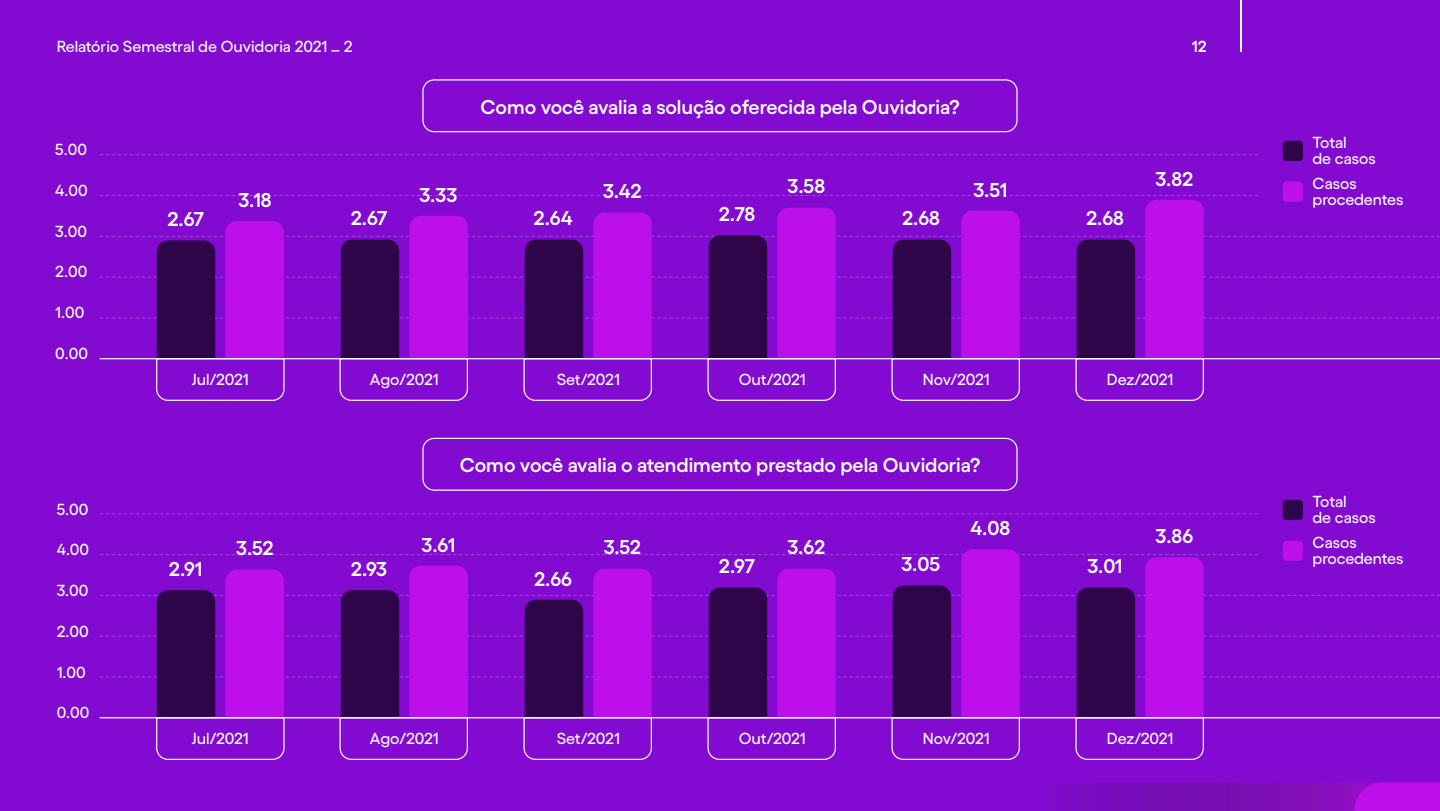
<style>
.page{position:relative;width:1440px;height:811px;background:#820ad1}
.page>*{position:absolute;margin:0;border:0;box-sizing:border-box;transform-origin:0 0}
.t1{font:600 20px "Gellix";color:#fff}
.t2{font:500 16px/16px "Gellix";letter-spacing:-.005em;color:#fff}
.t3{font:600 16px "Gellix";color:#fff}
</style>
<div class="page">
<svg style="left:100px;top:154px;width:1158px;height:1px"></svg>
<div style="left:1283px;top:141px;width:20px;height:20px;background:#2f0549;border-radius:4px"></div>
<div style="left:1283px;top:182px;width:20px;height:20px;background:#bd0fea;border-radius:4px"></div>
<svg style="left:100px;top:513px;width:1158px;height:1px"></svg>
<div style="left:1283px;top:500px;width:20px;height:20px;background:#2f0549;border-radius:4px"></div>
<div style="left:1283px;top:540px;width:20px;height:21px;background:#bd0fea;border-radius:4px"></div>
<img style="left:1070px;top:782px;width:370px;height:29px">
<svg style="left:100px;top:195px;width:1340px;height:206px"></svg>
<div style="left:422px;top:79px;width:596px;height:53px;border:1px solid #fff;border-radius:11px"></div>
<svg style="left:100px;top:549px;width:1340px;height:211px"></svg>
<div style="left:422px;top:438px;width:596px;height:53px;border:1px solid #fff;border-radius:11px"></div>
<hr style="left:1240px;top:0;width:1px;height:51px;background:#fff">
<p class="t2" style="left:57px;top:36px;width:298px">Relatório Semestral de Ouvidoria 2021 _ 2</p>
<p class="t3" style="left:1192px;top:33px;width:17px">12</p>
<p class="t2" style="left:55px;top:140px;width:33px">5.00</p>
<p class="t2" style="left:55px;top:181px;width:34px">4.00</p>
<p class="t2" style="left:55px;top:221px;width:33px">3.00</p>
<p class="t2" style="left:55px;top:262px;width:34px">2.00</p>
<p class="t2" style="left:55px;top:303px;width:31px">1.00</p>
<p class="t2" style="left:55px;top:344px;width:34px">0.00</p>
<p class="t2" style="left:57px;top:499px;width:33px">5.00</p>
<p class="t2" style="left:57px;top:540px;width:34px">4.00</p>
<p class="t2" style="left:57px;top:581px;width:33px">3.00</p>
<p class="t2" style="left:57px;top:621px;width:34px">2.00</p>
<p class="t2" style="left:57px;top:662px;width:31px">1.00</p>
<p class="t2" style="left:57px;top:703px;width:34px">0.00</p>
<p class="t1" style="left:480px;top:91px;width:481px">Como você avalia a solução oferecida pela Ouvidoria?</p>
<p class="t1" style="left:167px;top:203px;width:38px">2.67</p>
<p class="t1" style="left:238px;top:184px;width:35px">3.18</p>
<p class="t1" style="left:351px;top:202px;width:38px">2.67</p>
<p class="t1" style="left:420px;top:179px;width:39px">3.33</p>
<p class="t1" style="left:533px;top:202px;width:41px">2.64</p>
<p class="t1" style="left:603px;top:175px;width:40px">3.42</p>
<p class="t1" style="left:719px;top:198px;width:38px">2.78</p>
<p class="t1" style="left:788px;top:171px;width:39px">3.58</p>
<p class="t1" style="left:902px;top:202px;width:39px">2.68</p>
<p class="t1" style="left:973px;top:174px;width:35px">3.51</p>
<p class="t1" style="left:1086px;top:202px;width:39px">2.68</p>
<p class="t1" style="left:1156px;top:163px;width:39px">3.82</p>
<p class="t2" style="left:192px;top:370px;width:59px">Jul/2021</p>
<p class="t2" style="left:370px;top:369px;width:70px">Ago/2021</p>
<p class="t2" style="left:557px;top:369px;width:65px">Set/2021</p>
<p class="t2" style="left:739px;top:369px;width:69px">Out/2021</p>
<p class="t2" style="left:923px;top:369px;width:69px">Nov/2021</p>
<p class="t2" style="left:1107px;top:369px;width:68px">Dez/2021</p>
<p class="t1" style="left:460px;top:449px;width:522px">Como você avalia o atendimento prestado pela Ouvidoria?</p>
<p class="t1" style="left:169px;top:553px;width:35px">2.91</p>
<p class="t1" style="left:236px;top:532px;width:39px">3.52</p>
<p class="t1" style="left:351px;top:553px;width:38px">2.93</p>
<p class="t1" style="left:422px;top:529px;width:35px">3.61</p>
<p class="t1" style="left:534px;top:563px;width:40px">2.66</p>
<p class="t1" style="left:604px;top:531px;width:39px">3.52</p>
<p class="t1" style="left:719px;top:550px;width:38px">2.97</p>
<p class="t1" style="left:788px;top:531px;width:39px">3.62</p>
<p class="t1" style="left:902px;top:548px;width:40px">3.05</p>
<p class="t1" style="left:970px;top:512px;width:41px">4.08</p>
<p class="t1" style="left:1087px;top:550px;width:37px">3.01</p>
<p class="t1" style="left:1156px;top:520px;width:39px">3.86</p>
<p class="t2" style="left:192px;top:728px;width:59px">Jul/2021</p>
<p class="t2" style="left:370px;top:728px;width:70px">Ago/2021</p>
<p class="t2" style="left:557px;top:728px;width:65px">Set/2021</p>
<p class="t2" style="left:739px;top:728px;width:69px">Out/2021</p>
<p class="t2" style="left:923px;top:728px;width:69px">Nov/2021</p>
<p class="t2" style="left:1107px;top:728px;width:68px">Dez/2021</p>
<p class="t2" style="left:1313px;top:133px;width:65px">Total<br>de casos</p>
<p class="t2" style="left:1313px;top:174px;width:92px">Casos procedentes</p>
<p class="t2" style="left:1313px;top:492px;width:65px">Total<br>de casos</p>
<p class="t2" style="left:1313px;top:533px;width:92px">Casos procedentes</p>
</div>
